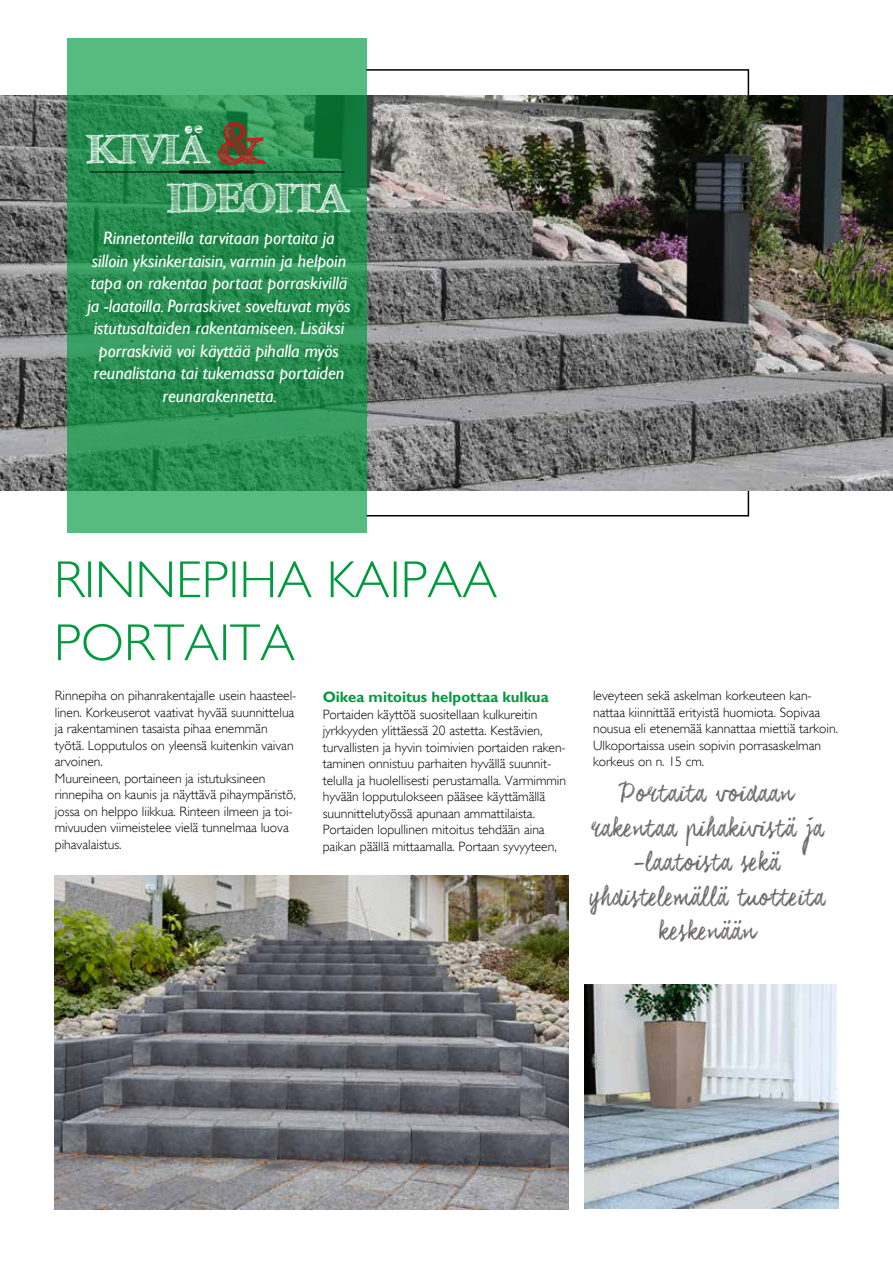
<style>
.page{position:relative;width:893px;height:1263px;background:#fff}
.page>*{position:absolute;margin:0;border:0;box-sizing:border-box;transform-origin:0 0}
.t1{font:300 52.5px/63px "Gill Sans";color:#009a3e}
.t2{font:700 40.65px/48.9px "FFF Tusj";color:#fff}
.t3{font:24px/34.5px "Coalhand Luke";color:#6c6869;text-align:center}
.t4{font:italic 18px/22.5px "Gill Sans";color:#fff;text-align:center}
.t5{font:700 15px "Gill Sans";color:#009a3e}
.t6{font:300 13.5px/16.5px "Gill Sans";color:#000}
.s1{font-size:57.75px;color:#e30613}
</style>
<div class="page">
<hr style="left:366px;top:515px;width:382px;height:1px;background:#000">
<svg style="left:748px;top:491px;width:1px;height:25px"></svg>
<img style="left:0;top:95px;width:893px;height:396px">
<svg style="left:67px;top:38px;width:299px;height:495px;background:#309659"></svg>
<hr style="left:366px;top:69px;width:382px;height:2px;background:#000">
<svg style="left:748px;top:69px;width:1px;height:26px"></svg>
<hr style="left:89px;top:172px;width:255px;height:1px;background:#000">
<hr style="left:179px;top:170px;width:75px;height:3px;background:#000">
<img style="left:54px;top:876px;width:515px;height:333px">
<img style="left:584px;top:984px;width:255px;height:225px">
<h2 class="t2" style="left:167px;top:125px;width:182px;text-indent:-81px">KIVIÄ <span class="s1">&amp;<br></span>IDEOITA</h2>
<p class="t4" style="left:87px;top:227px;width:264px">Rinnetonteilla tarvitaan portaita ja silloin yksinkertaisin, varmin ja helpoin tapa on rakentaa portaat porraskivillä ja -laatoilla. Porraskivet soveltuvat myös istutusaltaiden rakentamiseen. Lisäksi porraskiviä voi käyttää pihalla myös reunalistana tai tukemassa portaiden reunarakennetta.</p>
<h1 class="t1" style="left:54px;top:548px;width:445px">RINNEPIHA KAIPAA<br>PORTAITA</h1>
<p class="t6" style="left:55px;top:688px;width:243px">Rinnepiha on pihanrakentajalle usein haasteel&shy;linen. Korkeuserot vaativat hyvää suunnittelua ja rakentaminen tasaista pihaa enemmän työtä. Lopputulos on yleensä kuitenkin vaivan arvoinen.<br>Muureineen, portaineen ja istutuksineen rinnepiha on kaunis ja näyttävä pihaympäristö, jossa on helppo liikkua. Rinteen ilmeen ja toi&shy;mivuuden viimeistelee vielä tunnelmaa luova pihavalaistus.</p>
<p class="t5" style="left:323px;top:689px;width:227px">Oikea mitoitus helpottaa kulkua</p>
<p class="t6" style="left:323px;top:706px;width:245px">Portaiden käyttöä suositellaan kulkureitin jyrkkyyden ylittäessä 20 astetta. Kestävien, turvallisten ja hyvin toimivien portaiden raken&shy;taminen onnistuu parhaiten hyvällä suunnit&shy;telulla ja huolellisesti perustamalla. Varmimmin hyvään lopputulokseen pääsee käyttämällä suunnittelutyössä apunaan ammattilaista.<br>Portaiden lopullinen mitoitus tehdään aina paikan päällä mittaamalla. Portaan syvyyteen,</p>
<p class="t6" style="left:593px;top:688px;width:247px">leveyteen sekä askelman korkeuteen kan&shy;nattaa kiinnittää erityistä huomiota. Sopivaa nousua eli etenemää kannattaa miettiä tarkoin.<br>Ulkoportaissa usein sopivin porrasaskelman korkeus on n. 15 cm.</p>
<h3 class="t3" style="left:589px;top:776px;width:238px">Portaita voidaan rakentaa pihakivistä ja -laatoista sekä yhdistelemällä tuotteita keskenään</h3>
</div>
